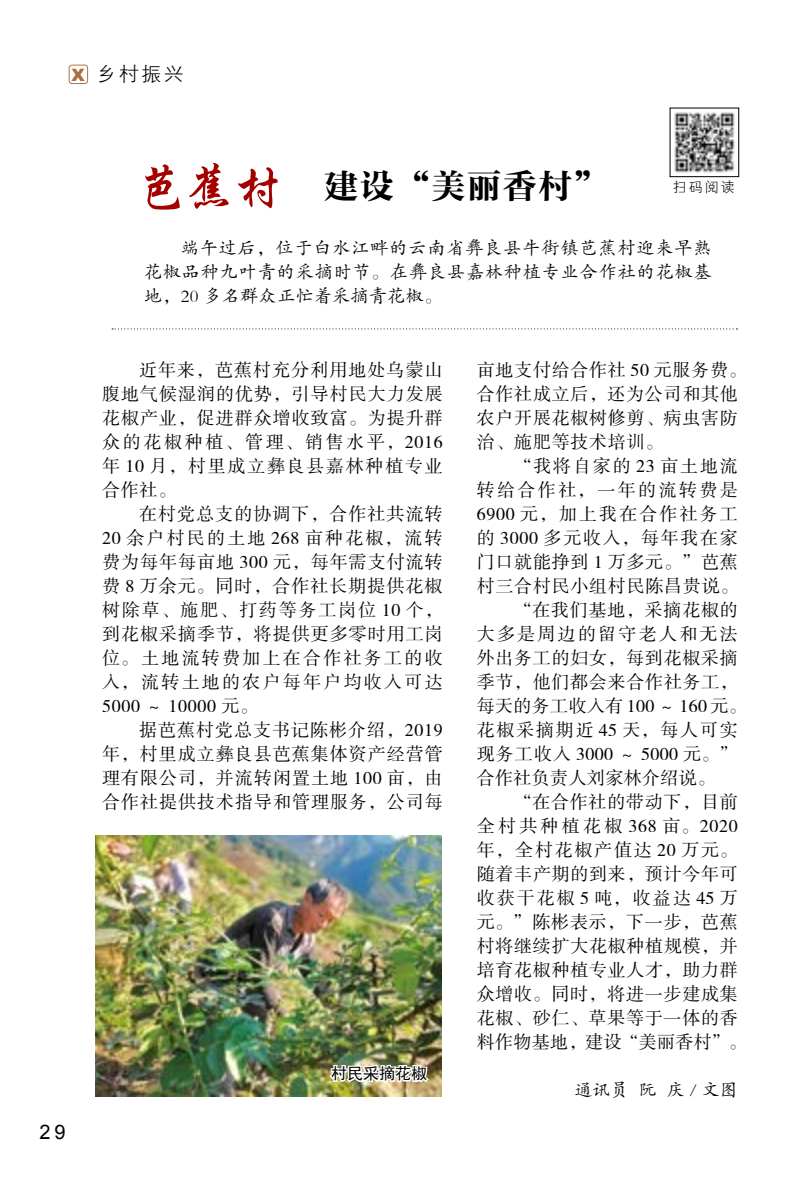
<style>
.page{position:relative;width:806px;height:1191px;background:#fff}
.page>*{position:absolute;margin:0;border:0;box-sizing:border-box;transform-origin:0 0}
.t1{font:34px "FZCYSJW GB1 0";letter-spacing:.05em;color:#000}
.t2{font:20px "FZXH1 JW GB1 0";color:#000}
.t3{font:20px "Arial";color:#000}
.t4{font:18px/24px "FZSSK GBK1 0";letter-spacing:.04em;color:#000;text-align:justify}
.t5{font:18px/24px "FZKTJW GB1 0";letter-spacing:.055em;color:#000;text-align:justify}
.t6{font:18px "FZSSK GBK1 0";letter-spacing:.02em;color:#000}
.t7{font:18px "FZSSK GBK1 0";letter-spacing:.095em;color:#000}
.t8{font:18px "FZSSK GBK1 0";letter-spacing:.18em;color:#000}
.t9{font:18px "FZSSK GBK1 0";letter-spacing:.115em;color:#000}
.t10{font:18px "FZSSK GBK1 0";letter-spacing:.09em;color:#000}
.t11{font:18px "FZSSK GBK1 0";letter-spacing:.11em;color:#000}
.t12{font:18px "FZSSK GBK1 0";letter-spacing:.13em;color:#000}
.t13{font:18px "FZSSK GBK1 0";letter-spacing:.125em;color:#000}
.t14{font:18px "FZSSK GBK1 0";letter-spacing:.1em;color:#000}
.t15{font:16px "Sim Hei";color:#000}
.t16{font:14px "FZXH1 JW GB1 0";color:#000}
.s1{font-family:"Arial";font-weight:900;font-size:17px;color:#ac6c3d}
.s2{font-family:"ST Xingkai";font-size:52px;color:#a40000}
</style>
<div class="page">
<div style="left:69px;top:65px;width:19px;height:19px;border:1px solid #ad7447;border-radius:3px"></div>
<svg style="left:112px;top:328px;width:625px;height:1px"></svg>
<img style="left:95px;top:835px;width:346px;height:261px">
<img style="left:674px;top:112px;width:60px;height:61px">
<img style="left:327px;top:1058px;width:104px;height:27px">
<p class="t2" style="left:71px;top:63px;width:114px"><span class="s1">X</span> 乡村振兴</p>
<h1 class="t1" style="left:135px;top:168px;width:475px"><span class="s2">芭蕉村</span> 建设“美丽香村”</h1>
<p class="t16" style="left:672px;top:179px;width:63px">扫码阅读</p>
<p class="t5" style="left:144px;top:236px;width:569px;text-indent:37px">端午过后，位于白水江畔的云南省彝良县牛街镇芭蕉村迎来早熟花椒品种九叶青的采摘时节。在彝良县嘉林种植专业合作社的花椒基地，20 多名群众正忙着采摘青花椒。</p>
<p class="t3" style="left:39px;top:1118px;width:28px">29</p>
<p class="t4" style="left:102px;top:358px;width:342px;text-indent:37px">近年来，芭蕉村充分利用地处乌蒙山腹地气候湿润的优势，引导村民大力发展花椒产业，促进群众增收致富。为提升群众的花椒种植、管理、销售水平，2016年 10 月，村里成立彝良县嘉林种植专业合作社。</p>
<p class="t4" style="left:102px;top:502px;width:342px;text-indent:37px">在村党总支的协调下，合作社共流转20 余户村民的土地 268 亩种花椒，流转费为每年每亩地 300 元，每年需支付流转费 8 万余元。同时，合作社长期提供花椒树除草、施肥、打药等务工岗位 10 个，到花椒采摘季节，将提供更多零时用工岗位。土地流转费加上在合作社务工的收入，流转土地的农户每年户均收入可达5000 ～ 10000 元。</p>
<p class="t4" style="left:102px;top:718px;width:342px;text-indent:37px">据芭蕉村党总支书记陈彬介绍，2019年，村里成立彝良县芭蕉集体资产经营管理有限公司，并流转闲置土地 100 亩，由合作社提供技术指导和管理服务，公司每</p>
<p class="t15" style="left:331px;top:1065px;width:97px">村民采摘花椒</p>
<p class="t4" style="left:476px;top:358px;width:271px;text-align:left">亩地支付给合作社 50 元服务费。合作社成立后，还为公司和其他农户开展花椒树修剪、病虫害防治、施肥等技术培训。</p>
<p class="t14" style="left:513px;top:456px;width:225px">“我将自家的 23 亩土地流</p>
<p class="t12" style="left:476px;top:480px;width:262px">转给合作社，一年的流转费是</p>
<p class="t9" style="left:476px;top:504px;width:262px">6900 元，加上我在合作社务工</p>
<p class="t10" style="left:476px;top:528px;width:262px">的 3000 多元收入，每年我在家</p>
<p class="t4" style="left:476px;top:550px;width:262px">门口就能挣到 1 万多元。”芭蕉</p>
<p class="t4" style="left:476px;top:574px;width:263px">村三合村民小组村民陈昌贵说。</p>
<p class="t4" style="left:513px;top:598px;width:225px">“在我们基地，采摘花椒的</p>
<p class="t13" style="left:476px;top:624px;width:262px">大多是周边的留守老人和无法</p>
<p class="t4" style="left:476px;top:646px;width:262px">外出务工的妇女，每到花椒采摘</p>
<p class="t4" style="left:476px;top:670px;width:262px">季节，他们都会来合作社务工，</p>
<p class="t6" style="left:476px;top:696px;width:271px">每天的务工收入有 100 ～ 160 元。</p>
<p class="t7" style="left:476px;top:720px;width:262px">花椒采摘期近 45 天，每人可实</p>
<p class="t6" style="left:476px;top:744px;width:262px">现务工收入 3000 ～ 5000 元。”</p>
<p class="t6" style="left:476px;top:768px;width:240px">合作社负责人刘家林介绍说。</p>
<p class="t4" style="left:513px;top:790px;width:225px">“在合作社的带动下，目前</p>
<p class="t8" style="left:476px;top:816px;width:262px">全村共种植花椒 368 亩。2020</p>
<p class="t7" style="left:476px;top:840px;width:262px">年，全村花椒产值达 20 万元。</p>
<p class="t4" style="left:476px;top:862px;width:262px">随着丰产期的到来，预计今年可</p>
<p class="t11" style="left:476px;top:888px;width:262px">收获干花椒 5 吨，收益达 45 万</p>
<p class="t4" style="left:476px;top:910px;width:262px">元。”陈彬表示，下一步，芭蕉</p>
<p class="t4" style="left:476px;top:934px;width:262px">村将继续扩大花椒种植规模，并</p>
<p class="t4" style="left:476px;top:958px;width:262px">培育花椒种植专业人才，助力群</p>
<p class="t4" style="left:476px;top:982px;width:262px">众增收。同时，将进一步建成集</p>
<p class="t4" style="left:476px;top:1006px;width:262px">花椒、砂仁、草果等于一体的香</p>
<p class="t6" style="left:476px;top:1032px;width:271px">料作物基地，建设“美丽香村”。</p>
<p class="t5" style="left:574px;top:1077px;width:165px">通讯员 阮 庆 / 文图</p>
</div>
